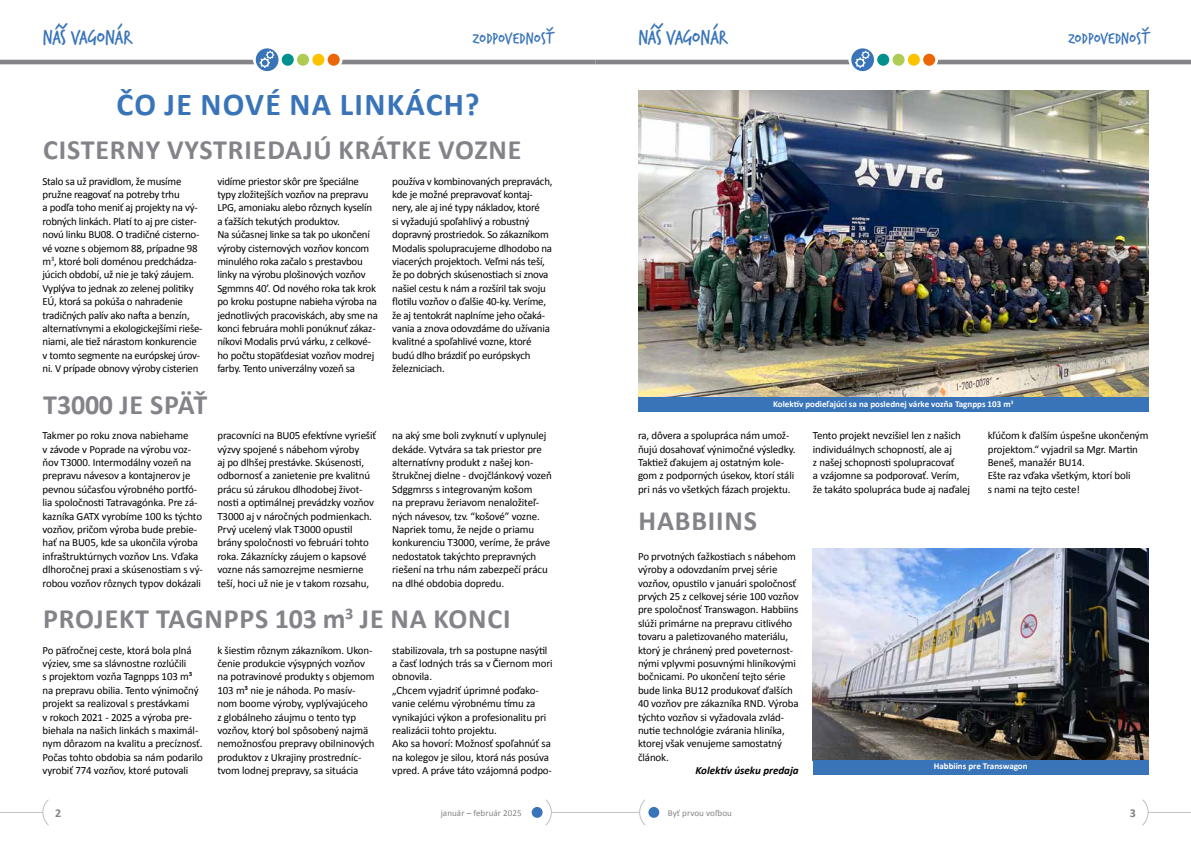
<style>
.page{position:relative;width:1191px;height:842px;background:#fff}
.page>*{position:absolute;margin:0;border:0;box-sizing:border-box;transform-origin:0 0}
.t1{font:700 32px "Calibri";letter-spacing:.04em;color:#3974b9}
.t2{font:700 28px "Calibri";letter-spacing:.03em;color:#838389}
.t3{font:700 28px "Calibri";letter-spacing:-.01em;color:#838389}
.t4{font:21px "Verveine";letter-spacing:-.02em;color:#3974b9}
.t5{font:17px "Verveine";color:#3974b9}
.t6{font:700 12px "Calibri";color:#838389}
.t7{font:11px/13.4px "Calibri";letter-spacing:-.015em;color:#000}
.t8{font:italic 700 11px "Calibri";color:#000}
.t9{font:700 9px "Calibri";color:#fff}
.t10{font:9px "Calibri";letter-spacing:.01em;color:#838389}
</style>
<div class="page">
<div style="left:531px;top:807px;width:11px;height:11px;background:#3974b9;border-radius:50%"></div>
<div style="left:648px;top:807px;width:11px;height:11px;background:#3974b9;border-radius:50%"></div>
<svg style="left:42px;top:799px;width:7px;height:26px"></svg>
<svg style="left:1142px;top:799px;width:7px;height:26px"></svg>
<svg style="left:545px;top:799px;width:7px;height:27px"></svg>
<svg style="left:639px;top:799px;width:7px;height:27px"></svg>
<hr style="left:0;top:812px;width:43px;height:1px;background:#c1bdc1">
<hr style="left:1148px;top:812px;width:43px;height:1px;background:#c1bdc1">
<hr style="left:551px;top:812px;width:44px;height:1px;background:#c1bdc1">
<hr style="left:595px;top:812px;width:44px;height:1px;background:#c1bdc1">
<svg style="left:0;top:48px;width:1191px;height:23px"></svg>
<img style="left:638px;top:91px;width:510px;height:306px">
<img style="left:813px;top:549px;width:335px;height:211px">
<div style="left:638px;top:397px;width:510px;height:15px;background:#3974b9"></div>
<div style="left:813px;top:760px;width:335px;height:14px;background:#3974b9"></div>
<h3 class="t4" style="left:43px;top:22px;width:92px">NÁŠ VAGONÁR</h3>
<h3 class="t4" style="left:638px;top:22px;width:92px">NÁŠ VAGONÁR</h3>
<h3 class="t5" style="left:472px;top:26px;width:84px">ZODPOVEDNOSŤ</h3>
<h3 class="t5" style="left:1068px;top:26px;width:84px">ZODPOVEDNOSŤ</h3>
<h1 class="t1" style="left:117px;top:81px;width:364px">ČO JE NOVÉ NA LINKÁCH?</h1>
<h2 class="t2" style="left:43px;top:130px;width:480px">CISTERNY VYSTRIEDAJÚ KRÁTKE VOZNE</h2>
<p class="t7" style="left:43px;top:174px;width:161px">Stalo sa už pravidlom, že musíme pružne reagovať na potreby trhu<br>a podľa toho meniť aj projekty na vý&shy;robných linkách. Platí to aj pre cister&shy;novú linku BU08. O tradičné cisterno&shy;vé vozne s objemom 88, prípadne 98 m<sup>3</sup>, ktoré boli doménou predchádza&shy;júcich období, už nie je taký záujem.<br>Vyplýva to jednak zo zelenej politiky EÚ, ktorá sa pokúša o nahradenie tradičných palív ako nafta a benzín, alternatívnymi a ekologickejšími rieše&shy;niami, ale tiež nárastom konkurencie v tomto segmente na európskej úrov&shy;ni. V prípade obnovy výroby cisterien</p>
<p class="t7" style="left:217px;top:174px;width:162px">vidíme priestor skôr pre špeciálne typy zložitejších vozňov na prepravu LPG, amoniaku alebo rôznych kyselín a ťažších tekutých produktov.<br>Na súčasnej linke sa tak po ukončení výroby cisternových vozňov koncom minulého roka začalo s prestavbou linky na výrobu plošinových vozňov Sgmmns 40’. Od nového roka tak krok po kroku postupne nabieha výroba na jednotlivých pracoviskách, aby sme na konci februára mohli ponúknuť zákaz&shy;níkovi Modalis prvú várku, z celkové&shy;ho počtu stopäťdesiat vozňov modrej farby. Tento univerzálny vozeň sa</p>
<p class="t7" style="left:392px;top:174px;width:162px">používa v kombinovaných prepravách, kde je možné prepravovať kontaj&shy;nery, ale aj iné typy nákladov, ktoré<br>si vyžadujú spoľahlivý a robustný dopravný prostriedok. So zákazníkom Modalis spolupracujeme dlhodobo na viacerých projektoch. Veľmi nás teší, že po dobrých skúsenostiach si znova našiel cestu k nám a rozšíril tak svoju flotilu vozňov o ďalšie 40-ky. Veríme, že aj tentokrát naplníme jeho očaká&shy;vania a znova odovzdáme do užívania kvalitné a spoľahlivé vozne, ktoré budú dlho brázdiť po európskych železniciach.</p>
<h2 class="t3" style="left:43px;top:385px;width:166px">T3000 JE SPÄŤ</h2>
<p class="t7" style="left:43px;top:428px;width:162px">Takmer po roku znova nabiehame<br>v závode v Poprade na výrobu voz&shy;ňov T3000. Intermodálny vozeň na prepravu návesov a kontajnerov je pevnou súčasťou výrobného portfó&shy;lia spoločnosti Tatravagónka. Pre zá&shy;kazníka GATX vyrobíme 100 ks týchto vozňov, pričom výroba bude prebie&shy;hať na BU05, kde sa ukončila výroba infraštruktúrnych vozňov Lns. Vďaka dlhoročnej praxi a skúsenostiam s vý&shy;robou vozňov rôznych typov dokázali</p>
<p class="t7" style="left:217px;top:428px;width:160px">pracovníci na BU05 efektívne vyriešiť výzvy spojené s nábehom výroby<br>aj po dlhšej prestávke. Skúsenosti, odbornosť a zanietenie pre kvalitnú prácu sú zárukou dlhodobej život&shy;nosti a optimálnej prevádzky vozňov T3000 aj v náročných podmienkach.<br>Prvý ucelený vlak T3000 opustil brány spoločnosti vo februári tohto roka. Zákaznícky záujem o kapsové vozne nás samozrejme nesmierne teší, hoci už nie je v takom rozsahu,</p>
<p class="t7" style="left:392px;top:428px;width:161px">na aký sme boli zvyknutí v uplynulej dekáde. Vytvára sa tak priestor pre alternatívny produkt z našej kon&shy;štrukčnej dielne - dvojčlánkový vozeň Sdggmrss s integrovaným košom<br>na prepravu žeriavom nenaložiteľ&shy;ných návesov, tzv. “košové” vozne.<br>Napriek tomu, že nejde o priamu konkurenciu T3000, veríme, že práve nedostatok takýchto prepravných riešení na trhu nám zabezpečí prácu na dlhé obdobia dopredu.</p>
<h2 class="t2" style="left:43px;top:599px;width:469px">PROJEKT TAGNPPS 103 m<sup>3</sup> JE NA KONCI</h2>
<p class="t7" style="left:43px;top:643px;width:162px">Po päťročnej ceste, ktorá bola plná výziev, sme sa slávnostne rozlúčili<br>s projektom vozňa Tagnpps 103 m³ na prepravu obilia. Tento výnimočný projekt sa realizoval s prestávkami<br>v rokoch 2021 - 2025 a výroba pre&shy;biehala na našich linkách s maximál&shy;nym dôrazom na kvalitu a precíznosť.<br>Počas tohto obdobia sa nám podarilo vyrobiť 774 vozňov, ktoré putovali</p>
<p class="t7" style="left:217px;top:643px;width:159px">k šiestim rôznym zákazníkom. Ukon&shy;čenie produkcie výsypných vozňov na potravinové produkty s objemom 103 m³ nie je náhoda. Po masív&shy;nom boome výroby, vyplývajúceho z globálneho záujmu o tento typ vozňov, ktorý bol spôsobený najmä nemožnosťou prepravy obilninových produktov z Ukrajiny prostredníc&shy;tvom lodnej prepravy, sa situácia</p>
<p class="t7" style="left:392px;top:643px;width:162px">stabilizovala, trh sa postupne nasýtil a časť lodných trás sa v Čiernom mori obnovila.<br>„Chcem vyjadriť úprimné poďako&shy;vanie celému výrobnému tímu za vynikajúci výkon a profesionalitu pri realizácii tohto projektu.<br>Ako sa hovorí: Možnosť spoľahnúť sa na kolegov je silou, ktorá nás posúva vpred. A práve táto vzájomná podpo-</p>
<p class="t9" style="left:773px;top:398px;width:242px">Kolektív podieľajúci sa na poslednej várke vozňa Tagnpps 103 m<sup>3</sup></p>
<p class="t7" style="left:638px;top:428px;width:159px">ra, dôvera a spolupráca nám umož&shy;ňujú dosahovať výnimočné výsledky.<br>Taktiež ďakujem aj ostatným kole&shy;gom z podporných úsekov, ktorí stáli pri nás vo všetkých fázach projektu.</p>
<p class="t7" style="left:813px;top:428px;width:159px">Tento projekt nevzišiel len z našich individuálnych schopností, ale aj<br>z našej schopnosti spolupracovať<br>a vzájomne sa podporovať. Verím, že takáto spolupráca bude aj naďalej</p>
<p class="t7" style="left:987px;top:428px;width:162px">kľúčom k ďalším úspešne ukončeným projektom.“ vyjadril sa Mgr. Martin<br>Beneš, manažér BU14.<br>Ešte raz vďaka všetkým, ktorí boli<br>s nami na tejto ceste!</p>
<h2 class="t2" style="left:638px;top:501px;width:120px">HABBIINS</h2>
<p class="t7" style="left:638px;top:549px;width:162px">Po prvotných ťažkostiach s nábehom výroby a odovzdaním prvej série vozňov, opustilo v januári spoločnosť prvých 25 z celkovej série 100 vozňov pre spoločnosť Transwagon. Habbiins slúži primárne na prepravu citlivého tovaru a paletizovaného materiálu, ktorý je chránený pred poveternost&shy;nými vplyvmi posuvnými hliníkovými bočnicami. Po ukončení tejto série bude linka BU12 produkovať ďalších 40 vozňov pre zákazníka RND. Výroba týchto vozňov si vyžadovala zvlád&shy;nutie technológie zvárania hliníka, ktorej však venujeme samostatný článok.</p>
<p class="t8" style="left:695px;top:763px;width:105px">Kolektív úseku predaja</p>
<p class="t9" style="left:933px;top:760px;width:95px">Habbiins pre Transwagon</p>
<p class="t6" style="left:55px;top:804px;width:8px">2</p>
<p class="t10" style="left:441px;top:806px;width:83px">január – február 2025</p>
<p class="t6" style="left:1129px;top:804px;width:8px">3</p>
<p class="t10" style="left:668px;top:806px;width:66px">Byť prvou voľbou</p>
</div>
